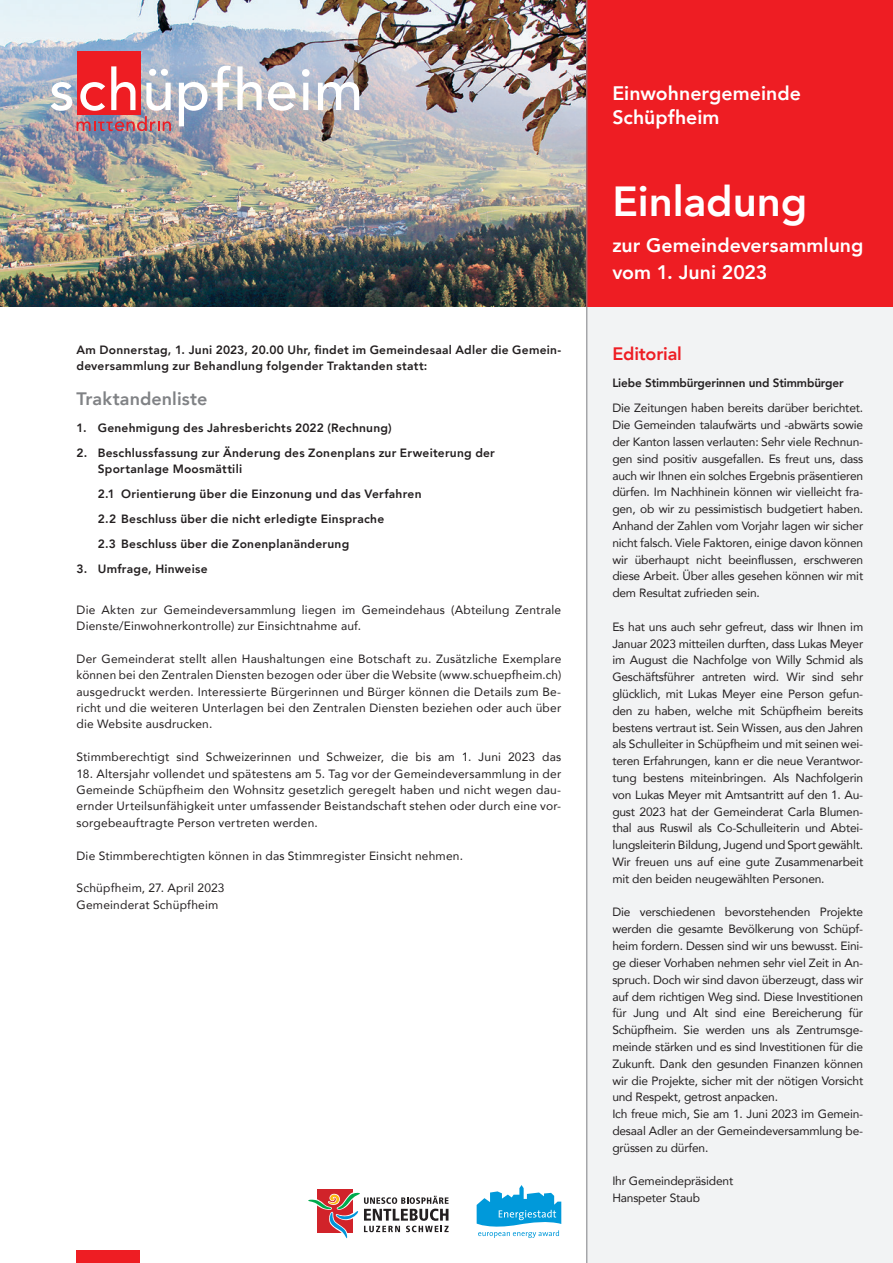
<style>
.page{position:relative;width:893px;height:1263px;background:#fff}
.page>*{position:absolute;margin:0;border:0;box-sizing:border-box;transform-origin:0 0}
.t1{font:800 42px "Avenir";color:#fff}
.t2{font:800 19.5px/24px "Avenir";letter-spacing:.005em;color:#fff}
.t3{font:800 18px "Avenir";letter-spacing:.005em;color:#808285}
.t4{font:800 18px "Avenir";letter-spacing:-.01em;color:#ee1d23}
.t5{font:12px/16.8px "Avenir";letter-spacing:-.015em;color:#231f20;text-align:justify}
.t6{font:800 12px/16.4px "Avenir";letter-spacing:.02em;color:#231f20}
.t7{font:12px/16.4px "Avenir";letter-spacing:.015em;color:#231f20}
.t8{font:800 12px "Avenir";letter-spacing:-.01em;color:#231f20}
</style>
<div class="page">
<img style="left:0;top:0;width:586px;height:306px">
<div style="left:77px;top:51px;width:63px;height:64px;background:#ee1d23"></div>
<svg style="left:179px;top:66px;width:52px;height:60px"></svg>
<svg style="left:237px;top:66px;width:25px;height:44px"></svg>
<svg style="left:268px;top:82px;width:27px;height:29px"></svg>
<svg style="left:302px;top:69px;width:8px;height:41px"></svg>
<svg style="left:318px;top:82px;width:41px;height:28px"></svg>
<img style="left:51px;top:66px;width:120px;height:65px">
<div style="left:587px;top:306px;width:306px;height:957px;background:#f2f3f4"></div>
<div style="left:587px;top:0;width:306px;height:306px;background:#ee1d23"></div>
<div style="left:77px;top:1250px;width:63px;height:13px;background:#ee1d23"></div>
<hr style="left:586px;top:0;width:1px;height:1263px;background:#808285">
<div style="left:317px;top:1189px;width:35px;height:43px;background:#d1232a"></div>
<svg style="left:308px;top:1191px;width:141px;height:48px"></svg>
<svg style="left:477px;top:1185px;width:84px;height:53px"></svg>
<p class="t6" style="left:77px;top:341px;width:486px">Am Donnerstag, 1. Juni 2023, 20.00 Uhr, findet im Gemeindesaal Adler die Gemein&shy;deversammlung zur Behandlung folgender Traktanden statt:</p>
<h3 class="t3" style="left:77px;top:384px;width:132px">Traktandenliste</h3>
<p class="t6" style="left:77px;top:419px;width:317px">1. Genehmigung des Jahresberichts 2022 (Rechnung)</p>
<p class="t6" style="left:98px;top:444px;width:399px;text-indent:-21px">2. Beschlussfassung zur Änderung des Zonenplans zur Erweiterung der<br>Sportanlage Moosmättili</p>
<p class="t6" style="left:98px;top:481px;width:325px;line-height:24.9px">2.1 Orientierung über die Einzonung und das Verfahren<br>2.2 Beschluss über die nicht erledigte Einsprache<br>2.3 Beschluss über die Zonenplanänderung</p>
<p class="t6" style="left:77px;top:560px;width:133px">3. Umfrage, Hinweise</p>
<p class="t7" style="left:77px;top:601px;width:486px">Die Akten zur Gemeindeversammlung liegen im Gemeindehaus (Abteilung Zentrale<br>Dienste/Einwohnerkontrolle) zur Einsichtnahme auf.</p>
<p class="t5" style="left:77px;top:650px;width:486px;line-height:16.4px">Der Gemeinderat stellt allen Haushaltungen eine Botschaft zu. Zusätzliche Exemplare können bei den Zentralen Diensten bezogen oder über die Website (www.schuepfheim.ch) ausgedruckt werden. Interessierte Bürgerinnen und Bürger können die Details zum Be&shy;richt und die weiteren Unterlagen bei den Zentralen Diensten beziehen oder auch über die Website ausdrucken.</p>
<p class="t7" style="left:77px;top:748px;width:486px">Stimmberechtigt sind Schweizerinnen und Schweizer, die bis am 1. Juni 2023 das</p>
<p class="t5" style="left:77px;top:765px;width:486px;line-height:16.4px">18. Altersjahr vollendet und spätestens am 5. Tag vor der Gemeindeversammlung in der Gemeinde Schüpfheim den Wohnsitz gesetzlich geregelt haben und nicht wegen dau&shy;ernder Urteilsunfähigkeit unter umfassender Beistandschaft stehen oder durch eine vor&shy;sorgebeauftragte Person vertreten werden.</p>
<p class="t7" style="left:77px;top:847px;width:388px">Die Stimmberechtigten können in das Stimmregister Einsicht nehmen.</p>
<p class="t7" style="left:77px;top:879px;width:150px">Schüpfheim, 27. April 2023<br>Gemeinderat Schüpfheim</p>
<h2 class="t2" style="left:612px;top:82px;width:190px">Einwohnergemeinde<br>Schüpfheim</h2>
<h1 class="t1" style="left:612px;top:168px;width:196px">Einladung</h1>
<h2 class="t2" style="left:612px;top:231px;width:253px;line-height:27px">zur Gemeindeversammlung vom 1. Juni 2023</h2>
<h3 class="t4" style="left:612px;top:339px;width:71px">Editorial</h3>
<p class="t8" style="left:612px;top:374px;width:233px">Liebe Stimmbürgerinnen und Stimmbürger</p>
<p class="t5" style="left:612px;top:399px;width:252px">Die Zeitungen haben bereits darüber berichtet.<br>Die Gemeinden talaufwärts und -abwärts sowie der Kanton lassen verlauten: Sehr viele Rechnun&shy;gen sind positiv ausgefallen. Es freut uns, dass auch wir Ihnen ein solches Ergebnis präsentieren dürfen. Im Nachhinein können wir vielleicht fra&shy;gen, ob wir zu pessimistisch budgetiert haben.<br>Anhand der Zahlen vom Vorjahr lagen wir sicher nicht falsch. Viele Faktoren, einige davon können wir überhaupt nicht beeinflussen, erschweren diese Arbeit. Über alles gesehen können wir mit dem Resultat zufrieden sein.</p>
<p class="t5" style="left:612px;top:618px;width:252px">Es hat uns auch sehr gefreut, dass wir Ihnen im Januar 2023 mitteilen durften, dass Lukas Meyer im August die Nachfolge von Willy Schmid als Geschäftsführer antreten wird. Wir sind sehr glücklich, mit Lukas Meyer eine Person gefun&shy;den zu haben, welche mit Schüpfheim bereits bestens vertraut ist. Sein Wissen, aus den Jahren als Schulleiter in Schüpfheim und mit seinen wei&shy;teren Erfahrungen, kann er die neue Verantwor&shy;tung bestens miteinbringen. Als Nachfolgerin von Lukas Meyer mit Amtsantritt auf den 1. Au&shy;gust 2023 hat der Gemeinderat Carla Blumen&shy;thal aus Ruswil als Co-Schulleiterin und Abtei&shy;lungsleiterin Bildung, Jugend und Sport gewählt.<br>Wir freuen uns auf eine gute Zusammenarbeit mit den beiden neugewählten Personen.</p>
<p class="t5" style="left:612px;top:903px;width:252px;text-align:left">Die verschiedenen bevorstehenden Projekte werden die gesamte Bevölkerung von Schüpf&shy;heim fordern. Dessen sind wir uns bewusst. Eini&shy;ge dieser Vorhaben nehmen sehr viel Zeit in An&shy;spruch. Doch wir sind davon überzeugt, dass wir auf dem richtigen Weg sind. Diese Investitionen für Jung und Alt sind eine Bereicherung für Schüpfheim. Sie werden uns als Zentrumsge&shy;meinde stärken und es sind Investitionen für die Zukunft. Dank den gesunden Finanzen können wir die Projekte, sicher mit der nötigen Vorsicht und Respekt, getrost anpacken.<br>Ich freue mich, Sie am 1. Juni 2023 im Gemein&shy;desaal Adler an der Gemeindeversammlung be&shy;grüssen zu dürfen.</p>
<p class="t5" style="left:612px;top:1172px;width:122px">Ihr Gemeindepräsident<br>Hanspeter Staub</p>
</div>
